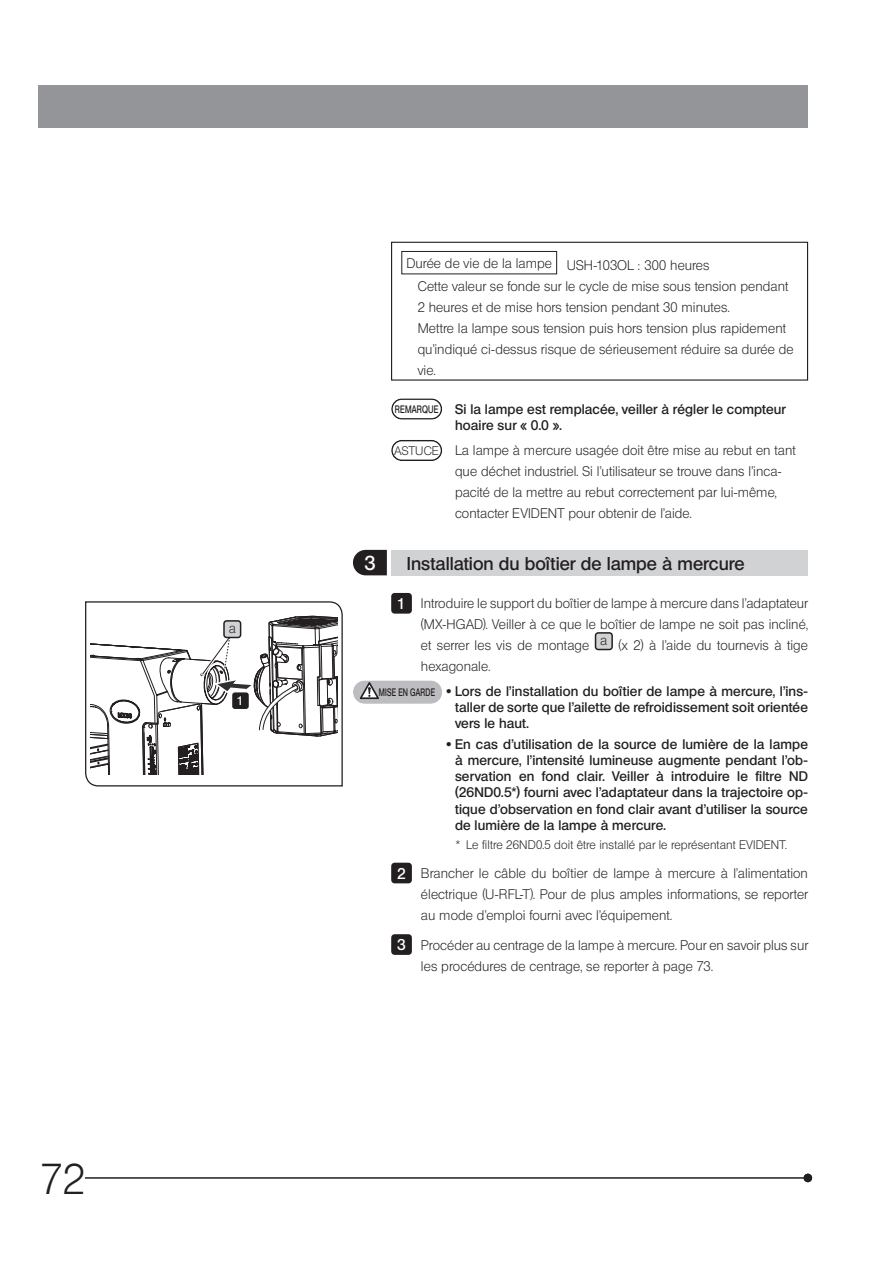
<style>
.page{position:relative;width:893px;height:1263px;background:#fff}
.page>*{position:absolute;margin:0;border:0;box-sizing:border-box;transform-origin:0 0}
.t1{font:42px "Olympus Leicht Normal";color:#231f20}
.t2{font:19.5px "Olympus Leicht Halbfett";color:#fff}
.t3{font:18px "Olympus Leicht Halbfett";color:#231f20}
.t4{font:15.15px "Olympus Leicht Halbfett";color:#fff}
.t5{font:13.5px/21px "Olympus Leicht Normal";letter-spacing:.005em;color:#231f20}
.t6{font:13.5px/16.2px "Olympus Leicht Halbfett";letter-spacing:.01em;color:#231f20;text-align:justify}
.t7{font:12.15px "Olympus Leicht Halbfett";color:#fff}
.t8{font:12px "Olympus Leicht Normal";letter-spacing:.015em;color:#231f20}
.t9{font:10.5px "Olympus Leicht Halbfett";letter-spacing:.025em;color:#231f20;scale:.7 1}
.t10{font:10.5px "Olympus Leicht Halbfett";letter-spacing:.025em;color:#231f20;scale:.75 1}
.s1{font-family:"Olympus Leicht Normal"}
</style>
<div class="page">
<div style="left:804px;top:1174px;width:8px;height:8px;background:#231f20;border-radius:50%"></div>
<hr style="left:85px;top:1177px;width:723px;height:1px;background:#231f20">
<div style="left:38px;top:85px;width:770px;height:43px;background:#939598"></div>
<div style="left:595px;top:633px;width:17px;height:16px;background:#d1d2d4;border-radius:3px"></div>
<div style="left:595px;top:632px;width:18px;height:18px;border:2px solid #231f20;border-radius:3px"></div>
<div style="left:391px;top:593px;width:21px;height:21px;background:#231f20;border-radius:3px"></div>
<div style="left:353px;top:680px;width:89px;height:24px;background:#bcbdc0;border-radius:12px"></div>
<svg style="left:360px;top:682px;width:19px;height:17px"></svg>
<div style="left:391px;top:863px;width:21px;height:20px;background:#231f20;border-radius:3px"></div>
<div style="left:391px;top:934px;width:21px;height:21px;background:#231f20;border-radius:3px"></div>
<div style="left:391px;top:550px;width:417px;height:25px;background:#d1d2d4"></div>
<svg style="left:353px;top:550px;width:34px;height:25px"></svg>
<div style="left:391px;top:242px;width:417px;height:139px;border:1px solid #231f20"></div>
<div style="left:401px;top:251px;width:156px;height:23px;border:1px solid #231f20"></div>
<div style="left:391px;top:398px;width:51px;height:22px;border:2px solid #231f20;border-radius:10px"></div>
<div style="left:391px;top:440px;width:51px;height:21px;border:2px solid #231f20;border-radius:10px"></div>
<svg style="left:85px;top:601px;width:258px;height:186px"></svg>
<svg style="left:91px;top:615px;width:246px;height:159px"></svg>
<div style="left:232px;top:692px;width:17px;height:17px;background:#231f20;border-radius:3px"></div>
<h1 class="t1" style="left:41px;top:1154px;width:46px">72</h1>
<p class="t5" style="left:229px;top:617px;width:9px">a</p>
<p class="t7" style="left:237px;top:694px;width:8px">1</p>
<p class="t5" style="left:406px;top:252px;width:147px">Durée de vie de la lampe</p>
<p class="t5" style="left:418px;top:255px;width:377px;text-indent:149px">USH‑103OL : 300 heures<br>Cette valeur se fonde sur le cycle de mise sous tension pendant 2 heures et de mise hors tension pendant 30 minutes.<br>Mettre la lampe sous tension puis hors tension plus rapidement qu'indiqué ci-dessus risque de sérieusement réduire sa durée de vie.</p>
<p class="t10" style="left:395px;top:403px;width:60px">REMARQUE</p>
<p class="t8" style="left:394px;top:443px;width:46px">ASTUCE</p>
<p class="t6" style="left:455px;top:401px;width:332px">Si la lampe est remplacée, veiller à régler le compteur hoaire sur þ 0.0 ý.</p>
<p class="t5" style="left:455px;top:440px;width:342px">La lampe à mercure usagée doit être mise au rebut en tant que déchet industriel. Si l'utilisateur se trouve dans l'inca&shy;pacité de la mettre au rebut correctement par lui-même, contacter EVIDENT pour obtenir de l'aide.</p>
<h2 class="t2" style="left:364px;top:551px;width:13px">3</h2>
<h3 class="t3" style="left:407px;top:553px;width:339px">Installation du boîtier de lampe à mercure</h3>
<p class="t4" style="left:397px;top:594px;width:10px">1</p>
<p class="t5" style="left:421px;top:593px;width:388px;text-align:justify">Introduire le support du boîtier de lampe à mercure dans l'adaptateur (MX‑HGAD). Veiller à ce que le boîtier de lampe ne soit pas incliné, et serrer les vis de montage a (x 2) à l'aide du tournevis à tige hexagonale.</p>
<p class="t6" style="left:455px;top:683px;width:354px;text-indent:-9px"><span class="s1">·</span> Lors de l'installation du boîtier de lampe à mercure, l'ins&shy;taller de sorte que l'ailette de refroidissement soit orientée vers le haut.</p>
<p class="t6" style="left:455px;top:736px;width:354px;text-indent:-9px"><span class="s1">·</span> En cas d'utilisation de la source de lumière de la lampe à mercure, l'intensité lumineuse augmente pendant l'ob&shy;servation en fond clair. Veiller à introduire le filtre ND (26ND0.5*) fourni avec l'adaptateur dans la trajectoire op&shy;tique d'observation en fond clair avant d'utiliser la source de lumière de la lampe à mercure.</p>
<p class="t8" style="left:456px;top:837px;width:333px">* Le filtre 26ND0.5 doit être installé par le représentant EVIDENT.</p>
<p class="t5" style="left:421px;top:863px;width:388px;text-align:justify">Brancher le câble du boîtier de lampe à mercure à l'alimentation électrique (U-RFL-T). Pour de plus amples informations, se reporter au mode d'emploi fourni avec l'équipement.</p>
<p class="t5" style="left:421px;top:934px;width:388px">Procéder au centrage de la lampe à mercure. Pour en savoir plus sur les procédures de centrage, se reporter à page 73.</p>
<p class="t9" style="left:379px;top:686px;width:82px">MISE EN GARDE</p>
<p class="t4" style="left:397px;top:864px;width:10px">2</p>
<p class="t4" style="left:397px;top:936px;width:10px">3</p>
</div>
